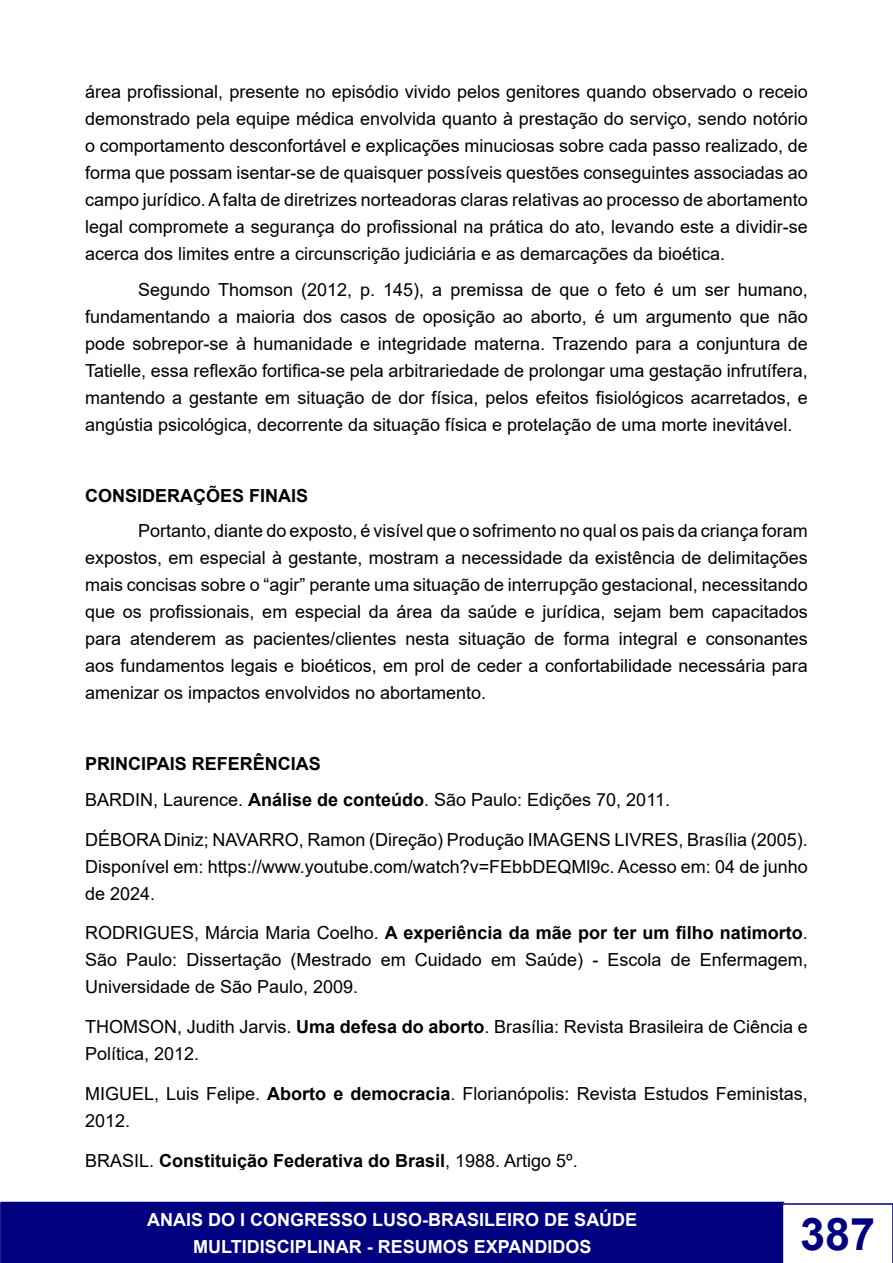
<style>
.page{position:relative;width:893px;height:1263px;background:#fff}
.page>*{position:absolute;margin:0;border:0;box-sizing:border-box;transform-origin:0 0}
.t1{font:700 45px "Arial";color:#000080}
.t2{font:18px/27px "Arial";color:#000;text-align:justify}
.t3{font:700 18px/27px "Arial";color:#fff;text-align:center}
.t4{font:700 18px "Arial";color:#000}
.s1{font-weight:700}
.s2{font-weight:400}
</style>
<div class="page">
<div style="left:1px;top:1202px;width:782px;height:61px;background:#000080"></div>
<svg style="left:0;top:1203px;width:1px;height:60px"></svg>
<svg style="left:782px;top:1203px;width:111px;height:60px"></svg>
<p class="t2" style="left:85px;top:78px;width:724px">área profissional, presente no episódio vivido pelos genitores quando observado o receio demonstrado pela equipe médica envolvida quanto à prestação do serviço, sendo notório o comportamento desconfortável e explicações minuciosas sobre cada passo realizado, de forma que possam isentar-se de quaisquer possíveis questões conseguintes associadas ao campo jurídico. A falta de diretrizes norteadoras claras relativas ao processo de abortamento legal compromete a segurança do profissional na prática do ato, levando este a dividir-se acerca dos limites entre a circunscrição judiciária e as demarcações da bioética.</p>
<p class="t2" style="left:85px;top:276px;width:724px;text-indent:53px">Segundo Thomson (2012, p. 145), a premissa de que o feto é um ser humano, fundamentando a maioria dos casos de oposição ao aborto, é um argumento que não pode sobrepor-se à humanidade e integridade materna. Trazendo para a conjuntura de Tatielle, essa reflexão fortifica-se pela arbitrariedade de prolongar uma gestação infrutífera, mantendo a gestante em situação de dor física, pelos efeitos fisiológicos acarretados, e angústia psicológica, decorrente da situação física e protelação de uma morte inevitável.</p>
<p class="t4" style="left:85px;top:483px;width:225px">CONSIDERAÇÕES FINAIS</p>
<p class="t2" style="left:85px;top:517px;width:724px;text-indent:53px">Portanto, diante do exposto, é visível que o sofrimento no qual os pais da criança foram expostos, em especial à gestante, mostram a necessidade da existência de delimitações mais concisas sobre o “agir” perante uma situação de interrupção gestacional, necessitando que os profissionais, em especial da área da saúde e jurídica, sejam bem capacitados para atenderem as pacientes/clientes nesta situação de forma integral e consonantes aos fundamentos legais e bioéticos, em prol de ceder a confortabilidade necessária para amenizar os impactos envolvidos no abortamento.</p>
<p class="t2" style="left:85px;top:746px;width:586px;line-height:35.5px"><span class="s1">PRINCIPAIS REFERÊNCIAS<br></span>BARDIN, Laurence. <span class="s1">Análise de conteúdo</span>. São Paulo: Edições 70, 2011.</p>
<p class="t2" style="left:85px;top:825px;width:724px">DÉBORA Diniz; NAVARRO, Ramon (Direção) Produção IMAGENS LIVRES, Brasília (2005).<br>Disponível em: https://www.youtube.com/watch?v=FEbbDEQMl9c. Acesso em: 04 de junho de 2024.</p>
<p class="t2" style="left:85px;top:919px;width:724px">RODRIGUES, Márcia Maria Coelho. <span class="s1">A experiência da mãe por ter um filho natimorto</span>.<br>São Paulo: Dissertação (Mestrado em Cuidado em Saúde) - Escola de Enfermagem, Universidade de São Paulo, 2009.</p>
<p class="t2" style="left:85px;top:1013px;width:724px">THOMSON, Judith Jarvis. <span class="s1">Uma defesa do aborto</span>. Brasília: Revista Brasileira de Ciência e<br>Política, 2012.</p>
<p class="t2" style="left:85px;top:1080px;width:724px">MIGUEL, Luis Felipe. <span class="s1">Aborto e democracia</span>. Florianópolis: Revista Estudos Feministas,<br>2012.</p>
<p class="t4" style="left:85px;top:1147px;width:494px"><span class="s2">BRASIL.</span> Constituição Federativa do Brasil<span class="s2">, 1988. Artigo 5º.</span></p>
<p class="t3" style="left:147px;top:1206px;width:492px">ANAIS DO I CONGRESSO LUSO-BRASILEIRO DE SAÚDE<br>MULTIDISCIPLINAR - RESUMOS EXPANDIDOS</p>
<h1 class="t1" style="left:800px;top:1203px;width:77px">387</h1>
</div>
